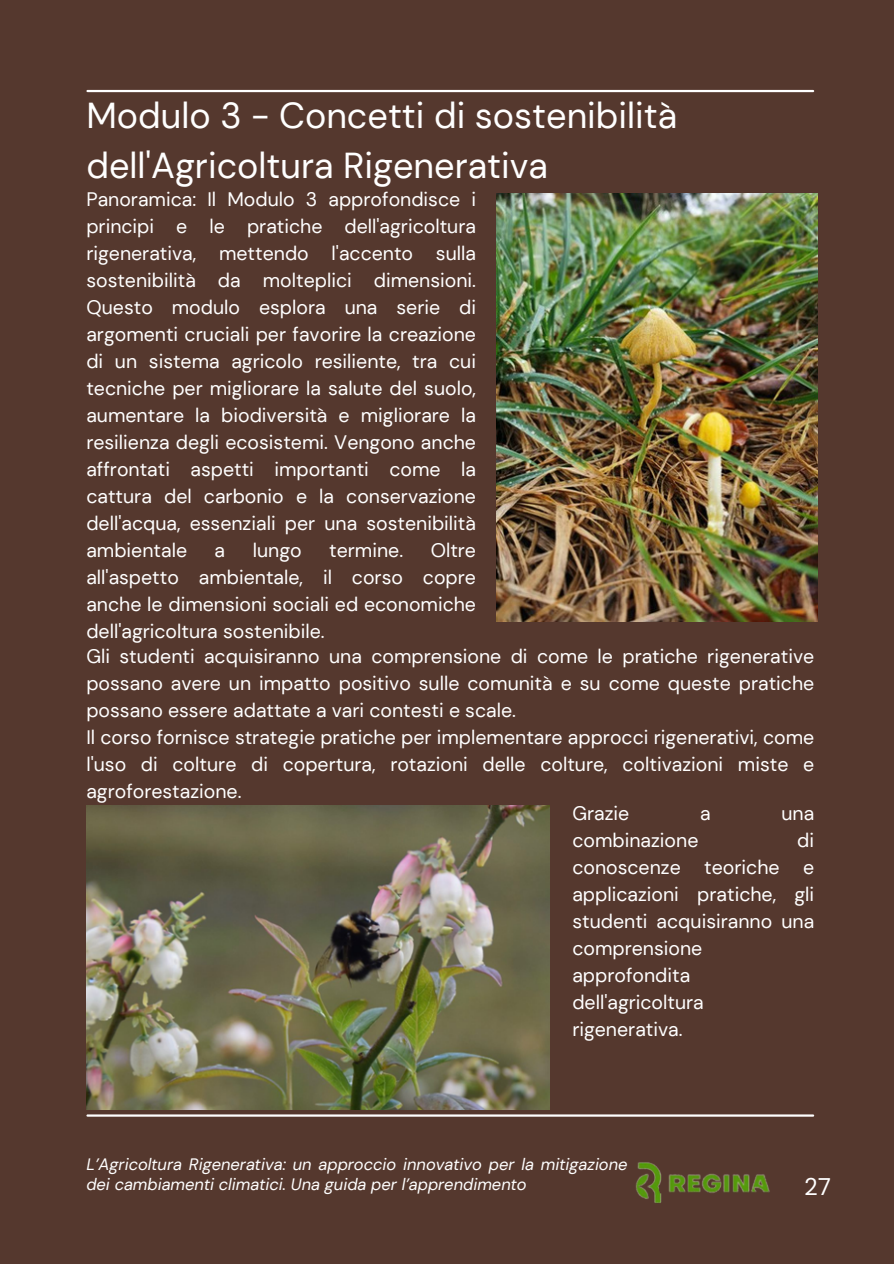
<style>
.page{position:relative;width:894px;height:1264px;background:#fff}
.page>*{position:absolute;margin:0;border:0;box-sizing:border-box;transform-origin:0 0}
.t1{font:36px/49.5px "DM Sans";color:#fff}
.t2{font:24px "DM Sans";color:#fff}
.t3{font:19.5px/27px "DM Sans";color:#fff;text-align:justify}
.t4{font:italic 16.5px/19.2px "DM Sans";color:#fff}
</style>
<div class="page">
<div style="left:0;top:0;width:893px;height:1263px;background:#55382e"></div>
<img style="left:635px;top:1162px;width:135px;height:41px">
<hr style="left:87px;top:90px;width:725px;height:2px;background:#fff">
<hr style="left:87px;top:1114px;width:725px;height:2px;background:#fff">
<img style="left:86px;top:805px;width:463px;height:304px">
<img style="left:497px;top:193px;width:320px;height:428px">
<p class="t1" style="left:86px;top:91px;width:592px">Modulo 3 - Concetti di sostenibilità dell'Agricoltura Rigenerativa</p>
<h3 class="t3" style="left:86px;top:185px;width:391px">Panoramica: Il Modulo 3 approfondisce i principi e le pratiche dell'agricoltura rigenerativa, mettendo l'accento sulla sostenibilità da molteplici dimensioni.<br>Questo modulo esplora una serie di argomenti cruciali per favorire la creazione di un sistema agricolo resiliente, tra cui tecniche per migliorare la salute del suolo, aumentare la biodiversità e migliorare la resilienza degli ecosistemi. Vengono anche affrontati aspetti importanti come la cattura del carbonio e la conservazione dell'acqua, essenziali per una sostenibilità ambientale</h3>
<h3 class="t3" style="left:86px;top:536px;width:391px;text-indent:344px">Oltre all'aspetto ambientale, il corso copre anche le dimensioni sociali ed economiche dell'agricoltura sostenibile.</h3>
<h3 class="t3" style="left:214px;top:536px;width:12px">a</h3>
<h3 class="t3" style="left:253px;top:536px;width:50px">lungo</h3>
<h3 class="t3" style="left:329px;top:536px;width:75px">termine.</h3>
<h1 class="t3" style="left:86px;top:642px;width:729px">Gli studenti acquisiranno una comprensione di come le pratiche rigenerative possano avere un impatto positivo sulle comunità e su come queste pratiche possano essere adattate a vari contesti e scale.</h1>
<p class="t3" style="left:86px;top:723px;width:729px">Il corso fornisce strategie pratiche per implementare approcci rigenerativi, come l'uso di colture di copertura, rotazioni delle colture, coltivazioni miste e agroforestazione.</p>
<p class="t3" style="left:572px;top:800px;width:58px">Grazie</p>
<p class="t3" style="left:700px;top:800px;width:12px">a</p>
<p class="t3" style="left:781px;top:800px;width:34px">una</p>
<p class="t3" style="left:572px;top:827px;width:127px">combinazione</p>
<p class="t3" style="left:572px;top:827px;width:243px;text-align:left;text-indent:225px">di conoscenze teoriche e applicazioni pratiche, gli studenti acquisiranno una comprensione approfondita dell'agricoltura rigenerativa.</p>
<p class="t4" style="left:86px;top:1155px;width:542px">L’Agricoltura Rigenerativa: un approccio innovativo per la mitigazione dei cambiamenti climatici. Una guida per l’apprendimento</p>
<p class="t2" style="left:804px;top:1171px;width:28px">27</p>
</div>
